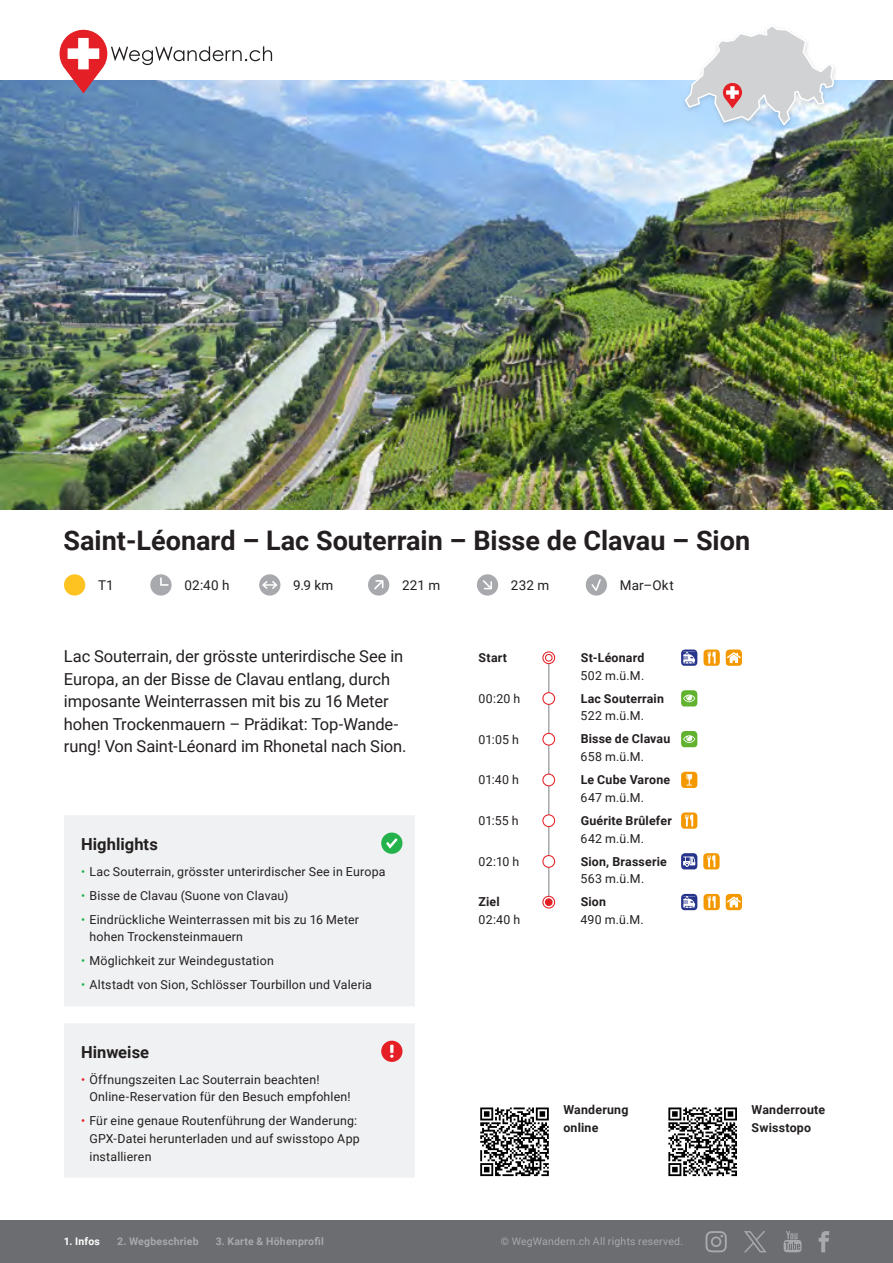
<style>
.page{position:relative;width:893px;height:1263px;background:#fff}
.page>*{position:absolute;margin:0;border:0;box-sizing:border-box;transform-origin:0 0}
._01_titel{font:700 27px "Roboto";color:#231f20}
._03_einleitung{font:16.5px/22.5px "Roboto";letter-spacing:-.005em;color:#231f20}
._04_titel_klein{font:700 16.5px "Roboto";letter-spacing:.005em;color:#231f20}
._02_angaben{font:13.5px "Roboto";letter-spacing:.02em;color:#231f20}
._07_routenverlauf{font:12.3px/17.5px "Roboto";letter-spacing:.015em;color:#231f20}
._07_routenverlauf-2{font:700 12.3px/17.7px "Roboto";letter-spacing:.015em;color:#231f20}
._10_text_klein{font:700 12.3px/17.5px "Roboto";letter-spacing:.015em;color:#231f20}
.t1{font:700 10.5px "Roboto";letter-spacing:.025em;color:#a8a9ad}
.t2{font:10.5px "Roboto";letter-spacing:.02em;color:#a8a9ad}
.t3{font:700 10.5px "Roboto";letter-spacing:.02em;color:#fff}
.s1{color:#23b24b}
.s2{color:#e41f25}
.s3{font-weight:400}
</style>
<div class="page">
<div style="left:0;top:1220px;width:893px;height:43px;background:#6c6d70"></div>
<svg style="left:705px;top:1231px;width:22px;height:21px"></svg>
<svg style="left:783px;top:1231px;width:19px;height:21px"></svg>
<svg style="left:819px;top:1231px;width:10px;height:21px"></svg>
<svg style="left:744px;top:1231px;width:22px;height:21px"></svg>
<img style="left:0;top:81px;width:893px;height:429px">
<hr style="left:548px;top:659px;width:1px;height:244px;background:#a8a9ad">
<div style="left:64px;top:574px;width:21px;height:22px;background:#fec221;border-radius:50%"></div>
<div style="left:150px;top:574px;width:22px;height:22px;background:#a8a9ad;border-radius:50%"></div>
<svg style="left:160px;top:577px;width:9px;height:9px"></svg>
<div style="left:259px;top:574px;width:21px;height:22px;background:#a8a9ad;border-radius:50%"></div>
<svg style="left:262px;top:581px;width:15px;height:8px"></svg>
<div style="left:368px;top:574px;width:21px;height:22px;background:#a8a9ad;border-radius:50%"></div>
<svg style="left:374px;top:580px;width:9px;height:9px"></svg>
<div style="left:477px;top:574px;width:21px;height:22px;background:#a8a9ad;border-radius:50%"></div>
<svg style="left:483px;top:580px;width:9px;height:9px"></svg>
<div style="left:586px;top:574px;width:21px;height:22px;background:#a8a9ad;border-radius:50%"></div>
<svg style="left:591px;top:579px;width:10px;height:12px"></svg>
<svg style="left:543px;top:652px;width:12px;height:12px"></svg>
<div style="left:542px;top:651px;width:13px;height:13px;border:1px solid #e41f25;border-radius:50%"></div>
<div style="left:545px;top:654px;width:8px;height:8px;border:1px solid #e41f25;border-radius:50%"></div>
<svg style="left:681px;top:649px;width:16px;height:17px"></svg>
<svg style="left:703px;top:649px;width:17px;height:17px"></svg>
<svg style="left:726px;top:649px;width:16px;height:17px"></svg>
<div style="left:543px;top:693px;width:12px;height:11px;background:#fff;border-radius:50%"></div>
<div style="left:542px;top:692px;width:13px;height:13px;border:1px solid #e41f25;border-radius:50%"></div>
<svg style="left:681px;top:690px;width:16px;height:16px"></svg>
<div style="left:543px;top:733px;width:12px;height:12px;background:#fff;border-radius:50%"></div>
<div style="left:542px;top:733px;width:13px;height:13px;border:1px solid #e41f25;border-radius:50%"></div>
<svg style="left:681px;top:731px;width:16px;height:16px"></svg>
<div style="left:543px;top:774px;width:12px;height:12px;background:#fff;border-radius:50%"></div>
<div style="left:542px;top:773px;width:13px;height:13px;border:1px solid #e41f25;border-radius:50%"></div>
<svg style="left:681px;top:772px;width:16px;height:16px"></svg>
<div style="left:543px;top:815px;width:12px;height:11px;background:#fff;border-radius:50%"></div>
<div style="left:542px;top:814px;width:13px;height:13px;border:1px solid #e41f25;border-radius:50%"></div>
<svg style="left:681px;top:812px;width:16px;height:17px"></svg>
<div style="left:543px;top:855px;width:12px;height:12px;background:#fff;border-radius:50%"></div>
<div style="left:542px;top:855px;width:13px;height:13px;border:1px solid #e41f25;border-radius:50%"></div>
<svg style="left:681px;top:853px;width:16px;height:16px"></svg>
<svg style="left:703px;top:853px;width:17px;height:16px"></svg>
<div style="left:542px;top:896px;width:13px;height:12px;border:1px solid #e41f25;border-radius:50%"></div>
<div style="left:545px;top:899px;width:7px;height:6px;background:#e41f25;border-radius:50%"></div>
<div style="left:545px;top:898px;width:8px;height:8px;border:1px solid #e41f25;border-radius:50%"></div>
<svg style="left:681px;top:894px;width:16px;height:16px"></svg>
<svg style="left:703px;top:894px;width:17px;height:16px"></svg>
<svg style="left:726px;top:894px;width:16px;height:16px"></svg>
<svg style="left:480px;top:1176px;width:69px;height:1px"></svg>
<svg style="left:480px;top:1107px;width:69px;height:69px"></svg>
<svg style="left:668px;top:1176px;width:69px;height:1px"></svg>
<svg style="left:668px;top:1107px;width:69px;height:69px"></svg>
<div style="left:64px;top:815px;width:351px;height:363px;background:#f0f1f2"></div>
<div style="left:381px;top:832px;width:21px;height:22px;background:#23b24b;border-radius:50%"></div>
<svg style="left:386px;top:838px;width:12px;height:10px"></svg>
<div style="left:381px;top:1041px;width:21px;height:21px;background:#e41f25;border-radius:50%"></div>
<svg style="left:390px;top:1045px;width:3px;height:13px"></svg>
<svg style="left:57px;top:29px;width:215px;height:65px"></svg>
<div style="left:681px;top:22px;width:157px;height:109px;background:#231f20;opacity:.15"></div>
<svg style="left:684px;top:24px;width:151px;height:103px"></svg>
<p class="_01_titel" style="left:64px;top:521px;width:688px">Saint-Léonard – Lac Souterrain – Bisse de Clavau – Sion</p>
<p class="_02_angaben" style="left:98px;top:575px;width:17px">T1</p>
<p class="_02_angaben" style="left:184px;top:575px;width:47px">02:40 h</p>
<p class="_02_angaben" style="left:293px;top:575px;width:42px">9.9 km</p>
<p class="_02_angaben" style="left:402px;top:575px;width:40px">221 m</p>
<p class="_02_angaben" style="left:511px;top:575px;width:40px">232 m</p>
<p class="_02_angaben" style="left:620px;top:575px;width:55px">Mar–Okt</p>
<p class="_03_einleitung" style="left:64px;top:644px;width:344px">Lac Souterrain, der grösste unterirdische See in Europa, an der Bisse de Clavau entlang, durch imposante Weinterrassen mit bis zu 16 Meter hohen Trockenmauern – Prädikat: Top-Wande&shy;rung! Von Saint-Léonard im Rhonetal nach Sion.</p>
<p class="_04_titel_klein" style="left:81px;top:832px;width:78px">Highlights</p>
<p class="_07_routenverlauf" style="left:81px;top:862px;width:306px"><span class="s1">•</span> Lac Souterrain, grösster unterirdischer See in Europa</p>
<p class="_07_routenverlauf" style="left:81px;top:886px;width:209px"><span class="s1">•</span> Bisse de Clavau (Suone von Clavau)</p>
<p class="_07_routenverlauf" style="left:90px;top:910px;width:271px;text-indent:-9px"><span class="s1">•</span> Eindrückliche Weinterrassen mit bis zu 16 Meter hohen Trockensteinmauern</p>
<p class="_07_routenverlauf" style="left:81px;top:952px;width:194px"><span class="s1">•</span> Möglichkeit zur Weindegustation</p>
<p class="_07_routenverlauf" style="left:81px;top:976px;width:292px"><span class="s1">•</span> Altstadt von Sion, Schlösser Tourbillon und Valeria</p>
<p class="_04_titel_klein" style="left:81px;top:1040px;width:70px">Hinweise</p>
<p class="_07_routenverlauf" style="left:90px;top:1070px;width:263px;text-indent:-9px"><span class="s2">•</span> Öffnungszeiten Lac Souterrain beachten!<br>Online-Reservation für den Besuch empfohlen!</p>
<p class="_07_routenverlauf" style="left:90px;top:1112px;width:272px;text-indent:-9px"><span class="s2">•</span> Für eine genaue Routenführung der Wanderung:<br>GPX-Datei herunterladen und auf swisstopo App installieren</p>
<p class="t3" style="left:64px;top:1234px;width:38px">1. Infos</p>
<p class="t1" style="left:117px;top:1234px;width:83px">2. Wegbeschrieb</p>
<p class="t1" style="left:216px;top:1234px;width:110px">3. Karte &amp; Höhenprofil</p>
<p class="_07_routenverlauf-2" style="left:479px;top:648px;width:30px">Start</p>
<p class="_07_routenverlauf-2" style="left:581px;top:648px;width:65px">St-Léonard<br><span class="s3">502 m.ü.M.</span></p>
<p class="_07_routenverlauf" style="left:479px;top:689px;width:43px">00:20 h</p>
<p class="_07_routenverlauf-2" style="left:581px;top:689px;width:85px">Lac Souterrain<br><span class="s3">522 m.ü.M.</span></p>
<p class="_07_routenverlauf" style="left:479px;top:730px;width:42px">01:05 h</p>
<p class="_07_routenverlauf-2" style="left:581px;top:730px;width:91px">Bisse de Clavau<br><span class="s3">658 m.ü.M.</span></p>
<p class="_07_routenverlauf" style="left:479px;top:771px;width:42px">01:40 h</p>
<p class="_07_routenverlauf-2" style="left:581px;top:770px;width:91px">Le Cube Varone<br><span class="s3">647 m.ü.M.</span></p>
<p class="_07_routenverlauf" style="left:479px;top:811px;width:42px">01:55 h</p>
<p class="_07_routenverlauf-2" style="left:581px;top:811px;width:93px">Guérite Brûlefer<br><span class="s3">642 m.ü.M.</span></p>
<p class="_07_routenverlauf" style="left:479px;top:852px;width:42px">02:10 h</p>
<p class="_07_routenverlauf-2" style="left:581px;top:852px;width:88px">Sion, Brasserie<br><span class="s3">563 m.ü.M.</span></p>
<p class="_07_routenverlauf-2" style="left:479px;top:893px;width:23px">Ziel</p>
<p class="_07_routenverlauf-2" style="left:581px;top:893px;width:27px">Sion</p>
<p class="_07_routenverlauf" style="left:479px;top:910px;width:43px">02:40 h</p>
<p class="_07_routenverlauf" style="left:581px;top:910px;width:65px">490 m.ü.M.</p>
<p class="_10_text_klein" style="left:563px;top:1101px;width:66px">Wanderung online</p>
<p class="_10_text_klein" style="left:752px;top:1101px;width:75px">Wanderroute<br>Swisstopo</p>
<p class="t2" style="left:501px;top:1234px;width:184px">© WegWandern.ch All rights reserved.</p>
</div>
